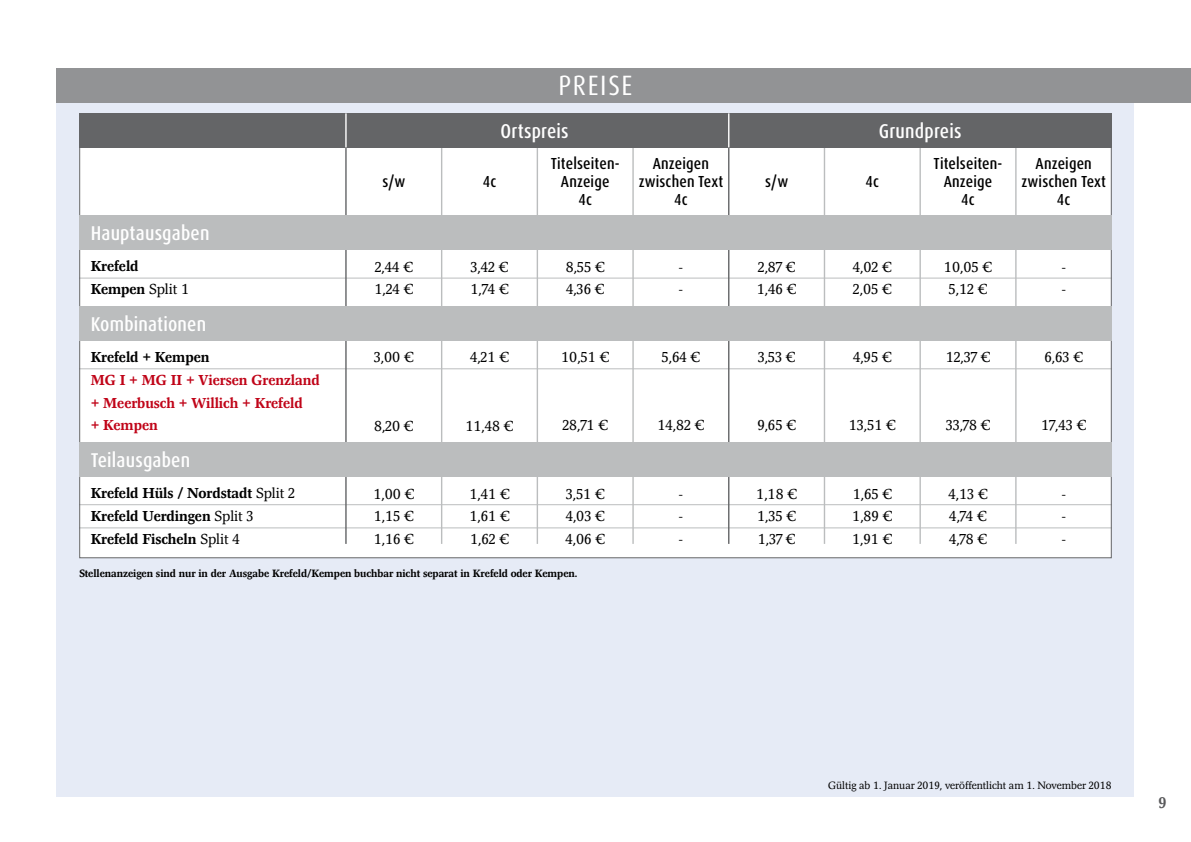
<style>
.page{position:relative;width:1191px;height:842px;background:#fff}
.page>*{position:absolute;margin:0;border:0;box-sizing:border-box;transform-origin:0 0}
.t1{font:condensed 28px "Dax OT";letter-spacing:.06em;color:#fff}
.t2{font:500 condensed 20px "Dax OT";letter-spacing:.01em;color:#fff}
.t3{font:500 condensed 16px/18px "Dax OT";letter-spacing:.01em;color:#000;text-align:center}
.t4{font:700 16px "Magna EF";color:#58585a}
.t5{font:300 15px/22.6px "Magna EF";color:#000;text-align:justify}
.t6{font:700 15px/22.6px "Magna EF";color:#000}
.t7{font:700 15px/22.6px "Magna EF";color:#c00418}
.t8{font:700 11px "Magna EF";color:#000}
.t9{font:300 11px "Magna EF";color:#000}
.s1{font-weight:300}
</style>
<div class="page">
<div style="left:57px;top:98px;width:1077px;height:699px;background:#e6ebf6"></div>
<div style="left:57px;top:68px;width:1134px;height:34px;background:#929395"></div>
<div style="left:80px;top:114px;width:1031px;height:444px;background:#fff"></div>
<hr style="left:80px;top:527px;width:1031px;height:1px;background:#bbbdbe">
<hr style="left:80px;top:504px;width:1031px;height:1px;background:#bbbdbe">
<hr style="left:80px;top:368px;width:1031px;height:1px;background:#bbbdbe">
<hr style="left:80px;top:278px;width:1031px;height:1px;background:#bbbdbe">
<hr style="left:441px;top:147px;width:1px;height:397px;background:#bbbdbe">
<hr style="left:536px;top:147px;width:2px;height:397px;background:#bbbdbe">
<hr style="left:632px;top:147px;width:2px;height:397px;background:#bbbdbe">
<hr style="left:823px;top:147px;width:2px;height:397px;background:#bbbdbe">
<hr style="left:919px;top:147px;width:2px;height:397px;background:#bbbdbe">
<hr style="left:1015px;top:147px;width:1px;height:397px;background:#bbbdbe">
<div style="left:79px;top:113px;width:1032px;height:34px;background:#646567"></div>
<hr style="left:345px;top:113px;width:2px;height:431px;background:#646567">
<hr style="left:728px;top:113px;width:1px;height:431px;background:#646567">
<hr style="left:728px;top:113px;width:1px;height:34px;background:#fff">
<hr style="left:345px;top:113px;width:2px;height:34px;background:#fff">
<div style="left:79px;top:215px;width:1032px;height:34px;background:#bbbdbe"></div>
<div style="left:79px;top:306px;width:1032px;height:34px;background:#bbbdbe"></div>
<div style="left:79px;top:442px;width:1032px;height:34px;background:#bbbdbe"></div>
<h1 class="t1" style="left:558px;top:67px;width:76px">PREISE</h1>
<h2 class="t2" style="left:500px;top:118px;width:70px">Ortspreis</h2>
<h2 class="t2" style="left:879px;top:118px;width:84px">Grundpreis</h2>
<p class="t3" style="left:382px;top:173px;width:25px">s/w</p>
<p class="t3" style="left:483px;top:173px;width:15px">4c</p>
<p class="t3" style="left:551px;top:155px;width:70px">Titelseiten-<br>Anzeige<br>4c</p>
<p class="t3" style="left:638px;top:155px;width:86px">Anzeigen zwischen Text<br>4c</p>
<p class="t3" style="left:765px;top:173px;width:25px">s/w</p>
<p class="t3" style="left:865px;top:173px;width:15px">4c</p>
<p class="t3" style="left:933px;top:155px;width:70px">Titelseiten-<br>Anzeige<br>4c</p>
<p class="t3" style="left:1021px;top:155px;width:86px">Anzeigen zwischen Text<br>4c</p>
<h2 class="t2" style="left:91px;top:220px;width:120px">Hauptausgaben</h2>
<p class="t6" style="left:91px;top:256px;width:100px">Krefeld<br>Kempen <span class="s1">Split 1</span></p>
<p class="t5" style="left:374px;top:256px;width:40px">2,44 €<br>1,24 €</p>
<p class="t5" style="left:470px;top:256px;width:40px">3,42 €<br>1,74 €</p>
<p class="t5" style="left:566px;top:256px;width:40px">8,55 €<br>4,36 €</p>
<p class="t5" style="left:679px;top:256px;width:5px">- -</p>
<p class="t5" style="left:757px;top:256px;width:41px">2,87 €<br>1,46 €</p>
<p class="t5" style="left:853px;top:256px;width:40px">4,02 €<br>2,05 €</p>
<p class="t5" style="left:944px;top:256px;width:49px;text-align:center">10,05 €<br>5,12 €</p>
<p class="t5" style="left:1062px;top:256px;width:5px">- -</p>
<h2 class="t2" style="left:91px;top:311px;width:117px">Kombinationen</h2>
<p class="t6" style="left:91px;top:347px;width:120px">Krefeld + Kempen</p>
<p class="t7" style="left:91px;top:369px;width:230px">MG I + MG II + Viersen Grenzland + Meerbusch + Willich + Krefeld<br>+ Kempen</p>
<p class="t5" style="left:374px;top:347px;width:41px">3,00 €</p>
<p class="t5" style="left:374px;top:415px;width:41px">8,20 €</p>
<p class="t5" style="left:470px;top:347px;width:40px">4,21 €</p>
<p class="t5" style="left:465px;top:415px;width:50px">11,48 €</p>
<p class="t5" style="left:561px;top:347px;width:49px">10,51 €</p>
<p class="t5" style="left:562px;top:415px;width:47px">28,71 €</p>
<p class="t5" style="left:661px;top:347px;width:40px">5,64 €</p>
<p class="t5" style="left:657px;top:415px;width:48px">14,82 €</p>
<p class="t5" style="left:757px;top:347px;width:39px">3,53 €</p>
<p class="t5" style="left:757px;top:415px;width:40px">9,65 €</p>
<p class="t5" style="left:853px;top:347px;width:40px">4,95 €</p>
<p class="t5" style="left:849px;top:415px;width:48px">13,51 €</p>
<p class="t5" style="left:945px;top:347px;width:46px">12,37 €</p>
<p class="t5" style="left:945px;top:415px;width:46px">33,78 €</p>
<p class="t5" style="left:1044px;top:347px;width:40px">6,63 €</p>
<p class="t5" style="left:1041px;top:415px;width:47px">17,43 €</p>
<h2 class="t2" style="left:91px;top:447px;width:101px">Teilausgaben</h2>
<p class="t6" style="left:91px;top:483px;width:206px">Krefeld Hüls / Nordstadt <span class="s1">Split 2<br></span>Krefeld Uerdingen <span class="s1">Split 3<br></span>Krefeld Fischeln <span class="s1">Split 4</span></p>
<p class="t5" style="left:373px;top:483px;width:42px">1,00 € 1,15 € 1,16 €</p>
<p class="t5" style="left:469px;top:483px;width:42px">1,41 € 1,61 € 1,62 €</p>
<p class="t5" style="left:565px;top:483px;width:41px">3,51 € 4,03 € 4,06 €</p>
<p class="t5" style="left:679px;top:483px;width:5px">- - -</p>
<p class="t5" style="left:756px;top:483px;width:42px">1,18 € 1,35 € 1,37 €</p>
<p class="t5" style="left:852px;top:483px;width:42px">1,65 € 1,89 € 1,91 €</p>
<p class="t5" style="left:948px;top:483px;width:41px">4,13 € 4,74 € 4,78 €</p>
<p class="t5" style="left:1062px;top:483px;width:5px">- - -</p>
<p class="t8" style="left:79px;top:568px;width:499px">Stellenanzeigen sind nur in der Ausgabe Krefeld/Kempen buchbar nicht separat in Krefeld oder Kempen.</p>
<p class="t9" style="left:828px;top:780px;width:285px">Gültig ab 1. Januar 2019, veröffentlicht am 1. November 2018</p>
<p class="t4" style="left:1158px;top:794px;width:10px">9</p>
</div>
